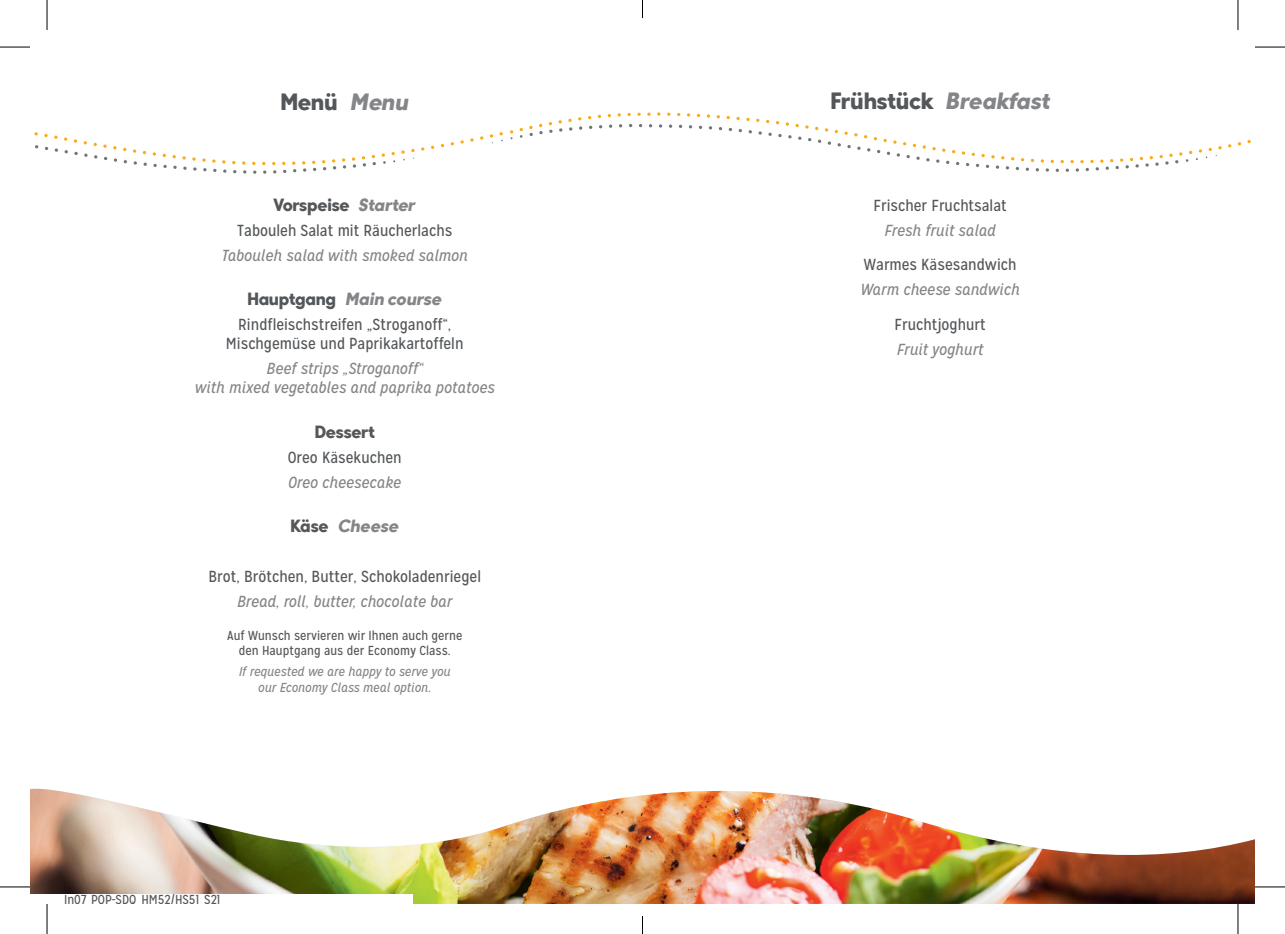
<style>
.page{position:relative;width:1285px;height:934px;background:#fff}
.page>*{position:absolute;margin:0;border:0;box-sizing:border-box;transform-origin:0 0}
.t1{font:900 24px "Thomas Headline";color:#54575a}
.t2{font:italic 900 18px "Thomas Headline";color:#848588}
.t3{font:900 18px "Thomas Headline";letter-spacing:-.02em;color:#54575a}
.t4{font:16px/19.2px "Mission Gothic";color:#54575a;text-align:center}
.t5{font:italic 16px/19.2px "Mission Gothic";color:#848588;text-align:center}
.t6{font:13px/15.6px "Mission Gothic";color:#54575a;text-align:center}
.t7{font:italic 13px/15.6px "Mission Gothic";color:#848588;text-align:center}
.s1{font-style:italic;color:#848588}
.s2{font-style:normal;color:#54575a}
</style>
<div class="page">
<img style="left:30px;top:788px;width:1225px;height:115px">
<svg style="left:34px;top:112px;width:1217px;height:62px"></svg>
<div style="left:30px;top:894px;width:382px;height:9px;background:#fff"></div>
<hr style="left:0;top:47px;width:30px;height:1px;background:#000">
<hr style="left:1255px;top:47px;width:30px;height:1px;background:#000">
<hr style="left:0;top:886px;width:30px;height:1px;background:#000">
<hr style="left:1255px;top:886px;width:30px;height:1px;background:#000">
<hr style="left:47px;top:0;width:1px;height:30px;background:#000">
<hr style="left:47px;top:903px;width:1px;height:30px;background:#000">
<hr style="left:1237px;top:0;width:1px;height:30px;background:#000">
<hr style="left:1237px;top:903px;width:1px;height:30px;background:#000">
<svg style="left:642px;top:0;width:1px;height:18px"></svg>
<svg style="left:642px;top:915px;width:1px;height:18px"></svg>
<h1 class="t1" style="left:280px;top:86px;width:131px">Menü <span class="s1">Menu</span></h1>
<p class="t3" style="left:274px;top:193px;width:143px">Vorspeise <span class="s1">Starter</span></p>
<p class="t4" style="left:237px;top:221px;width:217px">Tabouleh Salat mit Räucherlachs</p>
<p class="t5" style="left:222px;top:246px;width:248px">Tabouleh salad with smoked salmon</p>
<p class="t2" style="left:247px;top:287px;width:197px"><span class="s2">Hauptgang</span> Main course</p>
<p class="t4" style="left:226px;top:315px;width:239px">Rindfleischstreifen „Stroganoff“,<br>Mischgemüse und Paprikakartoffeln</p>
<p class="t5" style="left:195px;top:359px;width:301px">Beef strips „Stroganoff“<br>with mixed vegetables and paprika potatoes</p>
<p class="t3" style="left:315px;top:420px;width:62px">Dessert</p>
<p class="t4" style="left:288px;top:447px;width:116px">Oreo Käsekuchen</p>
<p class="t5" style="left:288px;top:472px;width:115px">Oreo cheesecake</p>
<p class="t2" style="left:290px;top:514px;width:111px"><span class="s2">Käse</span> Cheese</p>
<p class="t4" style="left:208px;top:566px;width:274px">Brot, Brötchen, Butter, Schokoladenriegel</p>
<p class="t5" style="left:237px;top:591px;width:217px">Bread, roll, butter, chocolate bar</p>
<p class="t6" style="left:227px;top:627px;width:237px">Auf Wunsch servieren wir Ihnen auch gerne den Hauptgang aus der Economy Class.</p>
<p class="t7" style="left:239px;top:663px;width:213px">If requested we are happy to serve you our Economy Class meal option.</p>
<p class="t6" style="left:64px;top:891px;width:158px">In07_POP-SDQ_HM52/HS51_S21</p>
<h1 class="t1" style="left:830px;top:85px;width:222px">Frühstück <span class="s1">Breakfast</span></h1>
<p class="t4" style="left:873px;top:196px;width:135px">Frischer Fruchtsalat</p>
<p class="t5" style="left:884px;top:221px;width:113px">Fresh fruit salad</p>
<p class="t4" style="left:864px;top:255px;width:154px">Warmes Käsesandwich</p>
<p class="t5" style="left:860px;top:280px;width:161px">Warm cheese sandwich</p>
<p class="t4" style="left:894px;top:315px;width:93px">Fruchtjoghurt</p>
<p class="t5" style="left:897px;top:339px;width:88px">Fruit yoghurt</p>
</div>
